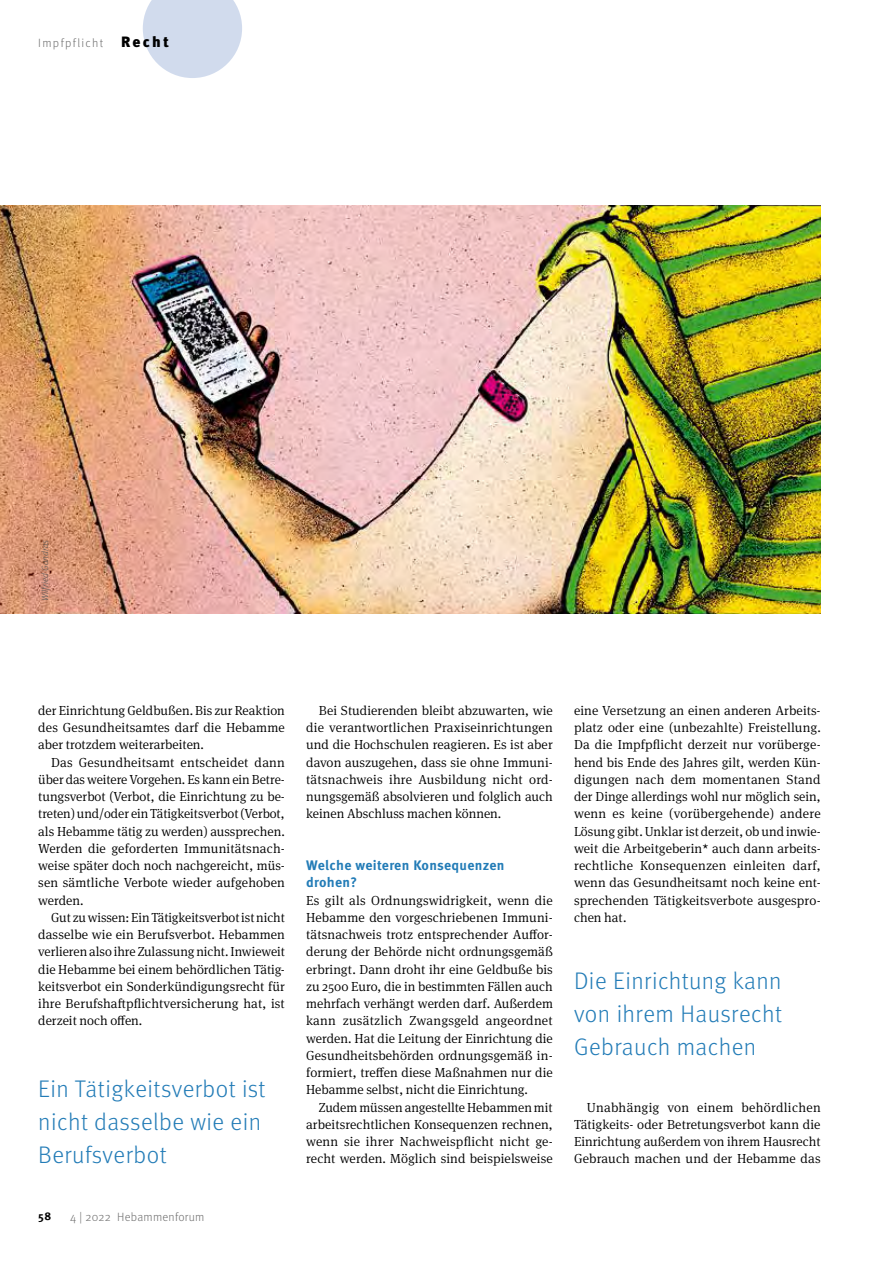
<style>
.page{position:relative;width:893px;height:1263px;background:#fff}
.page>*{position:absolute;margin:0;border:0;box-sizing:border-box;transform-origin:0 0}
.t1{font:300 24px/33px "Meta OT";letter-spacing:.02em;color:#237cb7}
.t2{font:700 13.8px/17.2px "Meta OT";letter-spacing:.02em;color:#237cb7}
.t3{font:300 13.2px/17.2px "Meta Serif OT";color:#000;text-align:justify}
.t4{font:300 12px "Meta OT";letter-spacing:.02em;color:#6e6e6e}
.t5{font:300 12px "Meta OT";letter-spacing:.11em;color:#6e6e6e}
.t6{font:700 11.25px "Meta OT";color:#000}
.t7{font:italic 300 9px "Meta OT";letter-spacing:.01em;color:#565655}
.s1{font-weight:900;font-size:15px;color:#000}
</style>
<div class="page">
<img style="left:0;top:205px;width:821px;height:409px">
<svg style="left:143px;top:0;width:99px;height:78px"></svg>
<p class="t5" style="left:38px;top:36px;width:132px">Impfpflicht <span class="s1">Recht</span></p>
<p class="t7" style="left:40px;top:601px;width:62px;rotate:-90deg">Wilfried Gandras</p>
<p class="t3" style="left:38px;top:702px;width:248px">der Einrichtung Geldbußen. Bis zur Reaktion des Gesundheitsamtes darf die Hebamme aber trotzdem weiterarbeiten.</p>
<p class="t3" style="left:38px;top:753px;width:248px;text-indent:13px">Das Gesundheitsamt entscheidet dann über das weitere Vorgehen. Es kann ein Betre&shy;tungsverbot (Verbot, die Einrichtung zu be&shy;treten) und/oder ein Tätigkeitsverbot (Verbot, als Hebamme tätig zu werden) aussprechen.<br>Werden die geforderten Immunitätsnach&shy;weise später doch noch nachgereicht, müs&shy;sen sämtliche Verbote wieder aufgehoben werden.</p>
<p class="t3" style="left:38px;top:909px;width:248px;text-indent:13px">Gut zu wissen: Ein Tätigkeitsverbot ist nicht dasselbe wie ein Berufsverbot. Hebammen verlieren also ihre Zulassung nicht. Inwieweit die Hebamme bei einem behördlichen Tätig&shy;keitsverbot ein Sonderkündigungsrecht für ihre Berufshaftpflichtversicherung hat, ist derzeit noch offen.</p>
<h1 class="t1" style="left:38px;top:1073px;width:229px">Ein Tätigkeitsverbot ist nicht dasselbe wie ein<br>Berufsverbot</h1>
<p class="t6" style="left:38px;top:1209px;width:14px">58</p>
<p class="t4" style="left:70px;top:1210px;width:136px">4 | 2022 Hebammenforum</p>
<p class="t3" style="left:306px;top:702px;width:248px;text-indent:13px">Bei Studierenden bleibt abzuwarten, wie die verantwortlichen Praxiseinrichtungen und die Hochschulen reagieren. Es ist aber davon auszugehen, dass sie ohne Immuni&shy;tätsnachweis ihre Ausbildung nicht ord&shy;nungsgemäß absolvieren und folglich auch keinen Abschluss machen können.</p>
<p class="t2" style="left:306px;top:857px;width:200px">Welche weiteren Konsequenzen drohen?</p>
<p class="t3" style="left:306px;top:891px;width:248px">Es gilt als Ordnungswidrigkeit, wenn die Hebamme den vorgeschriebenen Immuni&shy;tätsnachweis trotz entsprechender Auffor&shy;derung der Behörde nicht ordnungsgemäß erbringt. Dann droht ihr eine Geldbuße bis zu 2500 Euro, die in bestimmten Fällen auch mehrfach verhängt werden darf. Außerdem kann zusätzlich Zwangsgeld angeordnet werden. Hat die Leitung der Einrichtung die Gesundheitsbehörden ordnungsgemäß in&shy;formiert, treffen diese Maßnahmen nur die Hebamme selbst, nicht die Einrichtung.</p>
<p class="t3" style="left:306px;top:1098px;width:248px;text-indent:13px">Zudem müssen angestellte Hebammen mit arbeitsrechtlichen Konsequenzen rechnen, wenn sie ihrer Nachweispflicht nicht ge&shy;recht werden. Möglich sind beispielsweise</p>
<p class="t3" style="left:574px;top:702px;width:248px">eine Versetzung an einen anderen Arbeits&shy;platz oder eine (unbezahlte) Freistellung.<br>Da die Impfpflicht derzeit nur vorüberge&shy;hend bis Ende des Jahres gilt, werden Kün&shy;digungen nach dem momentanen Stand der Dinge allerdings wohl nur möglich sein, wenn es keine (vorübergehende) andere Lösung gibt. Unklar ist derzeit, ob und inwie&shy;weit die Arbeitgeberin* auch dann arbeits&shy;rechtliche Konsequenzen einleiten darf, wenn das Gesundheitsamt noch keine ent&shy;sprechenden Tätigkeitsverbote ausgespro&shy;chen hat.</p>
<h1 class="t1" style="left:574px;top:965px;width:209px;text-align:justify">Die Einrichtung kann von ihrem Hausrecht Gebrauch machen</h1>
<p class="t3" style="left:574px;top:1098px;width:248px;text-indent:13px">Unabhängig von einem behördlichen Tätigkeits- oder Betretungsverbot kann die Einrichtung außerdem von ihrem Hausrecht Gebrauch machen und der Hebamme das</p>
</div>
